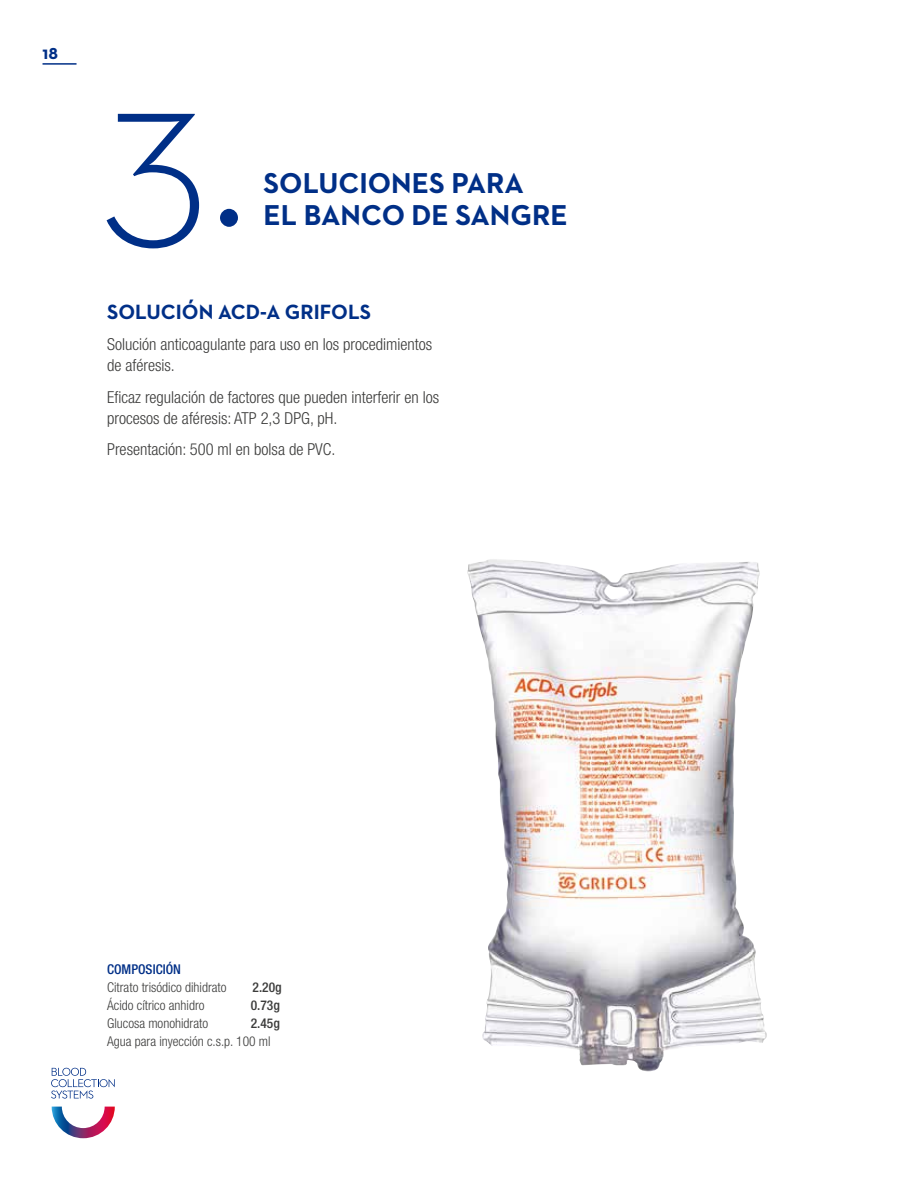
<style>
.page{position:relative;width:918px;height:1188px;background:#fff}
.page>*{position:absolute;margin:0;border:0;box-sizing:border-box;transform-origin:0 0}
.t1{font:300 225px "Neutraface 2 Text";color:#002f87}
.t2{font:700 29.25px "Neutraface 2 Text";color:#002f87}
.t3{font:700 21px "Neutraface 2 Text";color:#002f87}
.t4{font:700 18px "Neutraface 2 Text";color:#002f87}
.t5{font:300 condensed 16.5px/21px "Helvetica Neue LT Pro";color:#3c3c3b}
.t6{font:300 condensed 13.5px "Helvetica Neue LT Pro";color:#3c3c3b}
.t7{font:500 condensed 13.5px "Helvetica Neue LT Pro";color:#3c3c3b}
.t8{font:500 condensed 13.5px "Helvetica Neue LT Pro";color:#002f87}
</style>
<div class="page">
<img style="left:467px;top:559px;width:300px;height:512px">
<svg style="left:52px;top:1107px;width:63px;height:31px"></svg>
<svg style="left:51px;top:1068px;width:64px;height:31px"></svg>
<hr style="left:43px;top:63px;width:34px;height:2px;background:#002f87">
<p class="t4" style="left:43px;top:41px;width:17px">18</p>
<h1 class="t1" style="left:101px;top:9px;width:150px">3.</h1>
<h2 class="t2" style="left:264px;top:165px;width:262px">SOLUCIONES PARA</h2>
<h2 class="t2" style="left:264px;top:196px;width:306px">EL BANCO DE SANGRE</h2>
<p class="t3" style="left:107px;top:298px;width:265px">SOLUCIÓN ACD-A GRIFOLS</p>
<p class="t5" style="left:107px;top:334px;width:327px">Solución anticoagulante para uso en los procedimientos de aféresis.</p>
<p class="t5" style="left:107px;top:386px;width:334px">Eficaz regulación de factores que pueden interferir en los procesos de aféresis: ATP 2,3 DPG, pH.</p>
<p class="t5" style="left:107px;top:439px;width:230px">Presentación: 500 ml en bolsa de PVC.</p>
<p class="t8" style="left:107px;top:961px;width:75px">COMPOSICIÓN</p>
<p class="t6" style="left:107px;top:979px;width:121px">Citrato trisódico dihidrato</p>
<p class="t7" style="left:253px;top:979px;width:31px">2.20g</p>
<p class="t6" style="left:107px;top:997px;width:99px">Ácido cítrico anhidro</p>
<p class="t7" style="left:251px;top:997px;width:31px">0.73g</p>
<p class="t6" style="left:107px;top:1015px;width:103px">Glucosa monohidrato</p>
<p class="t7" style="left:251px;top:1015px;width:31px">2.45g</p>
<p class="t6" style="left:107px;top:1033px;width:165px">Agua para inyección c.s.p. 100 ml</p>
</div>
